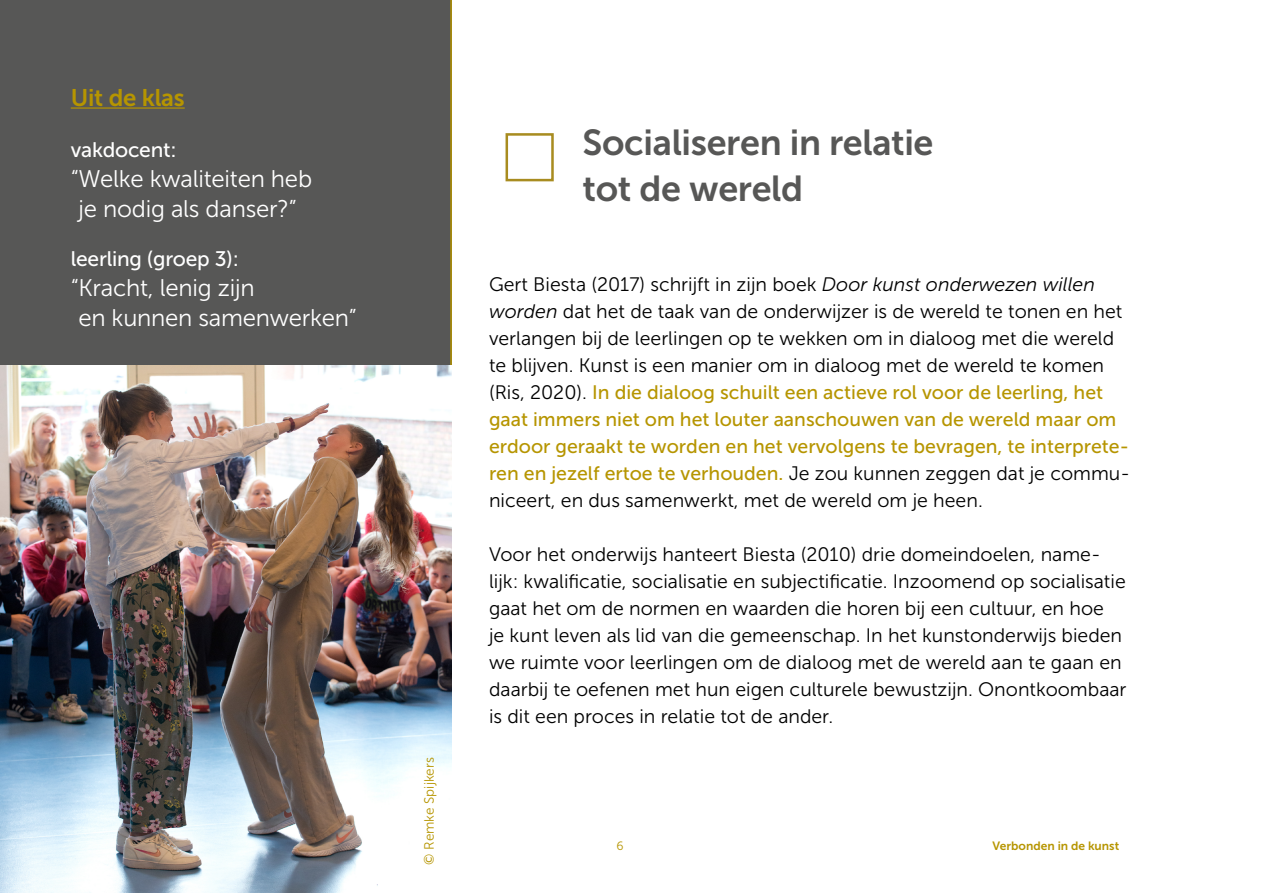
<style>
.page{position:relative;width:1263px;height:893px;background:#fff}
.page>*{position:absolute;margin:0;border:0;box-sizing:border-box;transform-origin:0 0}
.t1{font:36px/45px "Museo Sans 700";letter-spacing:-.01em;color:#575756}
.t2{font:24px/30px "Museo Sans 300";letter-spacing:-.01em;color:#fff;text-align:center}
.t3{font:24px "Museo Sans 700";letter-spacing:-.01em;color:#b69500}
.t4{font:21px "Museo Sans 500";letter-spacing:-.01em;color:#fff}
.t5{font:19.5px/27px "Museo Sans 300";color:#000}
.t6{font:19.5px/27px "Museo Sans 500";color:#b69500}
.t7{font:13.5px "Museo Sans 300";color:#b69500}
.t8{font:12px "Museo Sans 700";color:#b69500}
.t9{font:12px "Museo Sans 300";color:#b69500}
.s1{font-family:"Lato"}
.s2{font-style:italic}
.s3{font-family:"Museo Sans 300";color:#000}
</style>
<div class="page">
<div style="left:0;top:0;width:452px;height:366px;background:#575756"></div>
<svg style="left:505px;top:133px;width:49px;height:48px"></svg>
<img style="left:0;top:366px;width:452px;height:527px">
<hr style="left:71px;top:107px;width:114px;height:2px;background:#b69500">
<p class="t3" style="left:71px;top:84px;width:115px">Uit de klas</p>
<p class="t4" style="left:71px;top:138px;width:107px">vakdocent:</p>
<p class="t2" style="left:71px;top:164px;width:243px">“Welke kwaliteiten heb je nodig als danser?”</p>
<p class="t4" style="left:71px;top:248px;width:170px">leerling (groep 3):</p>
<p class="t2" style="left:78px;top:273px;width:280px;text-align:left;text-indent:-8px">“Kracht, lenig zijn<br>en kunnen samenwerken”</p>
<p class="t7" style="left:422px;top:865px;width:109px;rotate:-90deg"><span class="s1">©</span> Remke Spijkers</p>
<h1 class="t1" style="left:583px;top:121px;width:352px">Socialiseren in relatie tot de wereld</h1>
<p class="t5" style="left:489px;top:271px;width:635px">Gert Biesta (2017) schrijft in zijn boek <span class="s2">Door kunst onderwezen willen worden</span> dat het de taak van de onderwijzer is de wereld te tonen en het verlangen bij de leerlingen op te wekken om in dialoog met die wereld te blijven. Kunst is een manier om in dialoog met de wereld te komen</p>
<p class="t6" style="left:489px;top:379px;width:642px"><span class="s3">(Ris, 2020).</span> In die dialoog schuilt een actieve rol voor de leerling, het gaat immers niet om het louter aanschouwen van de wereld maar om erdoor geraakt te worden en het vervolgens te bevragen, te interprete&shy;ren en jezelf ertoe te verhouden. <span class="s3">Je zou kunnen zeggen dat je commu-</span></p>
<p class="t5" style="left:489px;top:487px;width:495px">niceert, en dus samenwerkt, met de wereld om je heen.</p>
<p class="t5" style="left:489px;top:541px;width:639px">Voor het onderwijs hanteert Biesta (2010) drie domeindoelen, name&shy;lijk: kwalificatie, socialisatie en subjectificatie. Inzoomend op socialisatie gaat het om de normen en waarden die horen bij een cultuur, en hoe<br>je kunt leven als lid van die gemeenschap. In het kunstonderwijs bieden we ruimte voor leerlingen om de dialoog met de wereld aan te gaan en daarbij te oefenen met hun eigen culturele bewustzijn. Onontkoombaar is dit een proces in relatie tot de ander.</p>
<p class="t9" style="left:617px;top:839px;width:9px">6</p>
<p class="t8" style="left:992px;top:839px;width:128px">Verbonden in de kunst</p>
</div>
